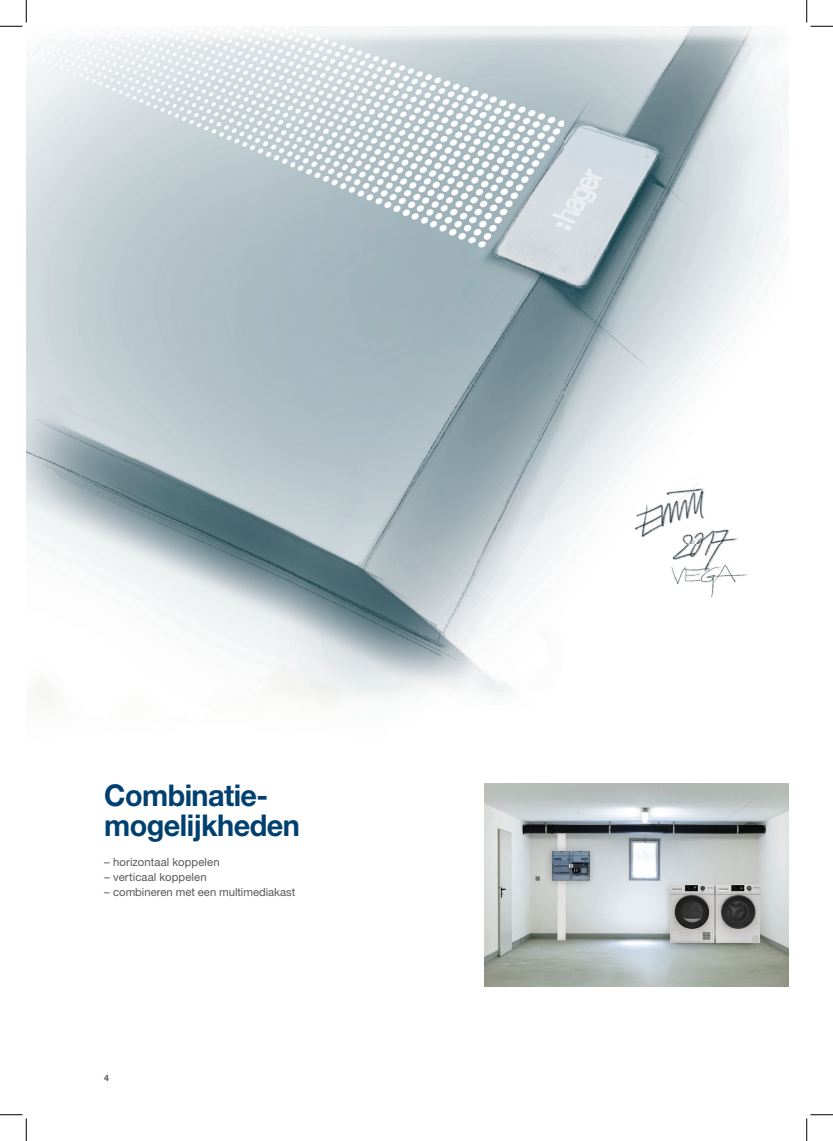
<style>
.page{position:relative;width:833px;height:1141px;background:#fff}
.page>*{position:absolute;margin:0;border:0;box-sizing:border-box;transform-origin:0 0}
.t1{font:700 30px/30px "Helvetica Neue LTW1 G";letter-spacing:-.02em;color:#004071;scale:.96 1}
.t2{font:11.25px "Helvetica Neue LTW1 G";letter-spacing:.005em;color:#57585a}
.t3{font:700 8.75px "Helvetica Neue LTW1 G";color:#57585a}
</style>
<div class="page">
<img style="left:26px;top:26px;width:762px;height:679px">
<img style="left:484px;top:783px;width:304px;height:203px">
<svg style="left:0;top:0;width:27px;height:27px"></svg>
<svg style="left:0;top:1114px;width:27px;height:26px"></svg>
<svg style="left:806px;top:0;width:26px;height:27px"></svg>
<svg style="left:806px;top:1114px;width:26px;height:26px"></svg>
<h1 class="t1" style="left:104px;top:780px;width:205px">Combinatie&shy;mogelijkheden</h1>
<p class="t2" style="left:104px;top:855px;width:117px">– horizontaal koppelen</p>
<p class="t2" style="left:104px;top:870px;width:104px">– verticaal koppelen</p>
<p class="t2" style="left:104px;top:885px;width:192px">– combineren met een multimediakast</p>
<p class="t3" style="left:104px;top:1072px;width:6px">4</p>
</div>
